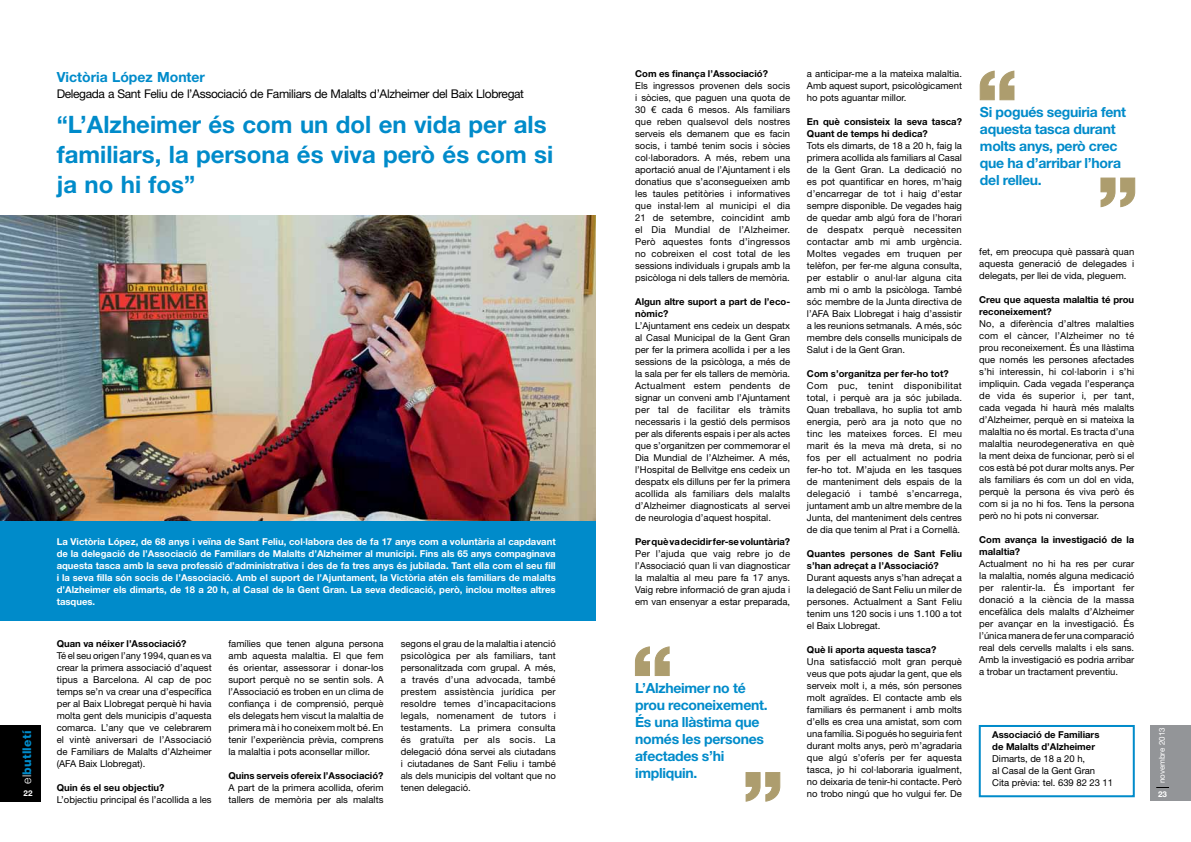
<style>
.page{position:relative;width:1191px;height:842px;background:#fff}
.page>*{position:absolute;margin:0;border:0;box-sizing:border-box;transform-origin:0 0}
.t1{font:700 24px/30px "Helvetica Neue LT Std";color:#008bca}
.t2{font:700 14px/17px "Helvetica Neue LT Std";letter-spacing:-.02em;color:#008bca}
.t3{font:700 14px "Helvetica Neue LT Std";color:#008bca}
.t4{font:12px "Helvetica Neue LT Std";letter-spacing:-.03em;color:#000}
.t5{font:800 12px "Helvetica Neue LT Std";letter-spacing:.02em;color:#008bca}
.t6{font:9.5px/12px "Helvetica Neue LT Std";color:#000;text-align:justify}
.t7{font:700 9.5px/12px "Helvetica Neue LT Std";color:#fff;text-align:justify}
.t8{font:700 9.5px/12px "Helvetica Neue LT Std";color:#000}
.t9{font:8px "Helvetica Neue LT Std";color:#fff}
.t10{font:700 8px "Helvetica Neue LT Std";color:#fff}
.s1{font-weight:300;color:#fff}
</style>
<div class="page">
<div style="left:1150px;top:725px;width:41px;height:76px;background:#939598"></div>
<svg style="left:1156px;top:787px;width:13px;height:1px"></svg>
<div style="left:0;top:725px;width:41px;height:76px;background:#000"></div>
<div style="left:0;top:520px;width:595px;height:101px;background:#008bca"></div>
<svg style="left:1100px;top:178px;width:35px;height:29px"></svg>
<svg style="left:979px;top:71px;width:35px;height:29px"></svg>
<svg style="left:745px;top:772px;width:35px;height:30px"></svg>
<svg style="left:635px;top:646px;width:34px;height:30px"></svg>
<img style="left:0;top:215px;width:595px;height:306px">
<div style="left:978px;top:725px;width:156px;height:72px;border:2px solid #008bca"></div>
<h2 class="t3" style="left:57px;top:68px;width:150px">Victòria López Monter</h2>
<p class="t4" style="left:57px;top:86px;width:469px">Delegada a Sant Feliu de l’Associació de Familiars de Malalts d’Alzheimer del Baix Llobregat</p>
<h1 class="t1" style="left:57px;top:109px;width:498px">“L’Alzheimer és com un dol en vida per als familiars, la persona és viva però és com si ja no hi fos”</h1>
<p class="t5" style="left:20px;top:784px;width:55px;rotate:-90deg"><span class="s1">el</span>butlletí</p>
<p class="t10" style="left:24px;top:788px;width:10px">22</p>
<p class="t7" style="left:57px;top:535px;width:500px">La Victòria López, de 68 anys i veïna de Sant Feliu, col·labora des de fa 17 anys com a voluntària al capdavant de la delegació de l’Associació de Familiars de Malalts d’Alzheimer al municipi. Fins als 65 anys compaginava aquesta tasca amb la seva professió d’administrativa i des de fa tres anys és jubilada. Tant ella com el seu fill i la seva filla són socis de l’Associació. Amb el suport de l’Ajuntament, la Victòria atén els familiars de malalts d’Alzheimer els dimarts, de 18 a 20 h, al Casal de la Gent Gran. La seva dedicació, però, inclou moltes altres tasques.</p>
<p class="t8" style="left:57px;top:638px;width:131px">Quan va néixer l’Associació?</p>
<p class="t6" style="left:57px;top:650px;width:156px">Té el seu origen l’any 1994, quan es va crear la primera associació d’aquest tipus a Barcelona. Al cap de poc temps se’n va crear una d’específica per al Baix Llobregat perquè hi havia molta gent dels municipis d’aquesta comarca. L’any que ve celebrarem el vintè aniversari de l’Associació de Familiars de Malalts d’Alzheimer (AFA Baix Llobregat).</p>
<p class="t8" style="left:57px;top:782px;width:109px">Quin és el seu objectiu?</p>
<p class="t6" style="left:57px;top:794px;width:156px">L’objectiu principal és l’acollida a les</p>
<p class="t6" style="left:228px;top:638px;width:157px">famílies que tenen alguna persona amb aquesta malaltia. El que fem és orientar, assessorar i donar-los suport perquè no se sentin sols. A l’Associació es troben en un clima de confiança i de comprensió, perquè els delegats hem viscut la malaltia de primera mà i ho coneixem molt bé. En tenir l’experiència prèvia, comprens la malaltia i pots aconsellar millor.</p>
<p class="t8" style="left:228px;top:770px;width:156px">Quins serveis ofereix l’Associació?</p>
<p class="t6" style="left:228px;top:782px;width:156px">A part de la primera acollida, oferim tallers de memòria per als malalts</p>
<p class="t6" style="left:401px;top:638px;width:157px">segons el grau de la malaltia i atenció psicològica per als familiars, tant personalitzada com grupal. A més, a través d’una advocada, també prestem assistència jurídica per resoldre temes d’incapacitacions legals, nomenament de tutors i testaments. La primera consulta és gratuïta per als socis. La delegació dóna servei als ciutadans i ciutadanes de Sant Feliu i també als dels municipis del voltant que no tenen delegació.</p>
<p class="t8" style="left:635px;top:67px;width:134px">Com es finança l’Associació?</p>
<p class="t6" style="left:635px;top:80px;width:157px">Els ingressos provenen dels socis i sòcies, que paguen una quota de 30 € cada 6 mesos. Als familiars que reben qualsevol dels nostres serveis els demanem que es facin socis, i també tenim socis i sòcies col·laboradors. A més, rebem una aportació anual de l’Ajuntament i els donatius que s’aconsegueixen amb les taules petitòries i informatives que instal·lem al municipi el dia 21 de setembre, coincidint amb el Dia Mundial de l’Alzheimer.<br>Però aquestes fonts d’ingressos no cobreixen el cost total de les sessions individuals i grupals amb la psicòloga ni dels tallers de memòria.</p>
<p class="t8" style="left:635px;top:295px;width:156px">Algun altre suport a part de l’eco&shy;nòmic?</p>
<p class="t6" style="left:635px;top:320px;width:156px">L’Ajuntament ens cedeix un despatx al Casal Municipal de la Gent Gran per fer la primera acollida i per a les sessions de la psicòloga, a més de la sala per fer els tallers de memòria.<br>Actualment estem pendents de signar un conveni amb l’Ajuntament per tal de facilitar els tràmits necessaris i la gestió dels permisos per als diferents espais i per als actes que s’organitzen per commemorar el Dia Mundial de l’Alzheimer. A més, l’Hospital de Bellvitge ens cedeix un despatx els dilluns per fer la primera acollida als familiars dels malalts d’Alzheimer diagnosticats al servei de neurologia d’aquest hospital.</p>
<p class="t8" style="left:635px;top:535px;width:156px">Per què va decidir fer-se voluntària?</p>
<p class="t6" style="left:635px;top:548px;width:156px">Per l’ajuda que vaig rebre jo de l’Associació quan li van diagnosticar la malaltia al meu pare fa 17 anys.<br>Vaig rebre informació de gran ajuda i em van ensenyar a estar preparada,</p>
<h2 class="t2" style="left:635px;top:679px;width:134px">L’Alzheimer no té prou reconeixement.<br>És una llàstima que només les persones afectades s’hi impliquin.</h2>
<p class="t6" style="left:807px;top:68px;width:156px">a anticipar-me a la mateixa malaltia.<br>Amb aquest suport, psicològicament ho pots aguantar millor.</p>
<p class="t8" style="left:807px;top:116px;width:156px">En què consisteix la seva tasca?<br>Quant de temps hi dedica?</p>
<p class="t6" style="left:807px;top:140px;width:157px">Tots els dimarts, de 18 a 20 h, faig la primera acollida als familiars al Casal de la Gent Gran. La dedicació no es pot quantificar en hores, m’haig d’encarregar de tot i haig d’estar sempre disponible. De vegades haig de quedar amb algú fora de l’horari de despatx perquè necessiten contactar amb mi amb urgència.<br>Moltes vegades em truquen per telèfon, per fer-me alguna consulta, per establir o anul·lar alguna cita amb mi o amb la psicòloga. També sóc membre de la Junta directiva de l’AFA Baix Llobregat i haig d’assistir a les reunions setmanals. A més, sóc membre dels consells municipals de Salut i de la Gent Gran.</p>
<p class="t8" style="left:807px;top:368px;width:143px">Com s’organitza per fer-ho tot?</p>
<p class="t6" style="left:807px;top:380px;width:157px">Com puc, tenint disponibilitat total, i perquè ara ja sóc jubilada.<br>Quan treballava, ho suplia tot amb energia, però ara ja noto que no tinc les mateixes forces. El meu marit és la meva mà dreta, si no fos per ell actualment no podria fer-ho tot. M’ajuda en les tasques de manteniment dels espais de la delegació i també s’encarrega, juntament amb un altre membre de la Junta, del manteniment dels centres de dia que tenim al Prat i a Cornellà.</p>
<p class="t8" style="left:807px;top:548px;width:156px">Quantes persones de Sant Feliu s’han adreçat a l’Associació?</p>
<p class="t6" style="left:807px;top:572px;width:156px">Durant aquests anys s’han adreçat a la delegació de Sant Feliu un miler de persones. Actualment a Sant Feliu tenim uns 120 socis i uns 1.100 a tot el Baix Llobregat.</p>
<p class="t8" style="left:807px;top:644px;width:131px">Què li aporta aquesta tasca?</p>
<p class="t6" style="left:807px;top:656px;width:157px">Una satisfacció molt gran perquè veus que pots ajudar la gent, que els serveix molt i, a més, són persones molt agraïdes. El contacte amb els familiars és permanent i amb molts d’ells es crea una amistat, som com una família. Si pogués ho seguiria fent durant molts anys, però m’agradaria que algú s’oferís per fer aquesta tasca, jo hi col·laboraria igualment, no deixaria de tenir-hi contacte. Però no trobo ningú que ho vulgui fer. De</p>
<h2 class="t2" style="left:980px;top:103px;width:148px">Si pogués seguiria fent aquesta tasca durant molts anys, però crec que ha d’arribar l’hora del relleu.</h2>
<p class="t6" style="left:979px;top:245px;width:156px">fet, em preocupa què passarà quan aquesta generació de delegades i delegats, per llei de vida, pleguem.</p>
<p class="t8" style="left:979px;top:293px;width:156px">Creu que aquesta malaltia té prou reconeixement?</p>
<p class="t6" style="left:979px;top:317px;width:157px">No, a diferència d’altres malalties com el càncer, l’Alzheimer no té prou reconeixement. És una llàstima que només les persones afectades s’hi interessin, hi col·laborin i s’hi impliquin. Cada vegada l’esperança de vida és superior i, per tant, cada vegada hi haurà més malalts d’Alzheimer, perquè en si mateixa la malaltia no és mortal. Es tracta d’una malaltia neurodegenerativa en què la ment deixa de funcionar, però si el cos està bé pot durar molts anys. Per als familiars és com un dol en vida, perquè la persona és viva però és com si ja no hi fos. Tens la persona però no hi pots ni conversar.</p>
<p class="t8" style="left:979px;top:533px;width:156px">Com avança la investigació de la malaltia?</p>
<p class="t6" style="left:979px;top:557px;width:157px">Actualment no hi ha res per curar la malaltia, només alguna medicació per ralentir-la. És important fer donació a la ciència de la massa encefàlica dels malalts d’Alzheimer per avançar en la investigació. És l’única manera de fer una comparació real dels cervells malalts i els sans.<br>Amb la investigació es podria arribar a trobar un tractament preventiu.</p>
<p class="t8" style="left:992px;top:728px;width:109px">Associació de Familiars de Malalts d’Alzheimer</p>
<p class="t6" style="left:992px;top:752px;width:122px;text-align:left">Dimarts, de 18 a 20 h,<br>al Casal de la Gent Gran<br>Cita prèvia: tel. 639 82 23 11</p>
<p class="t9" style="left:1157px;top:783px;width:57px;rotate:-90deg">novembre 2013</p>
<p class="t10" style="left:1158px;top:789px;width:10px">23</p>
</div>
